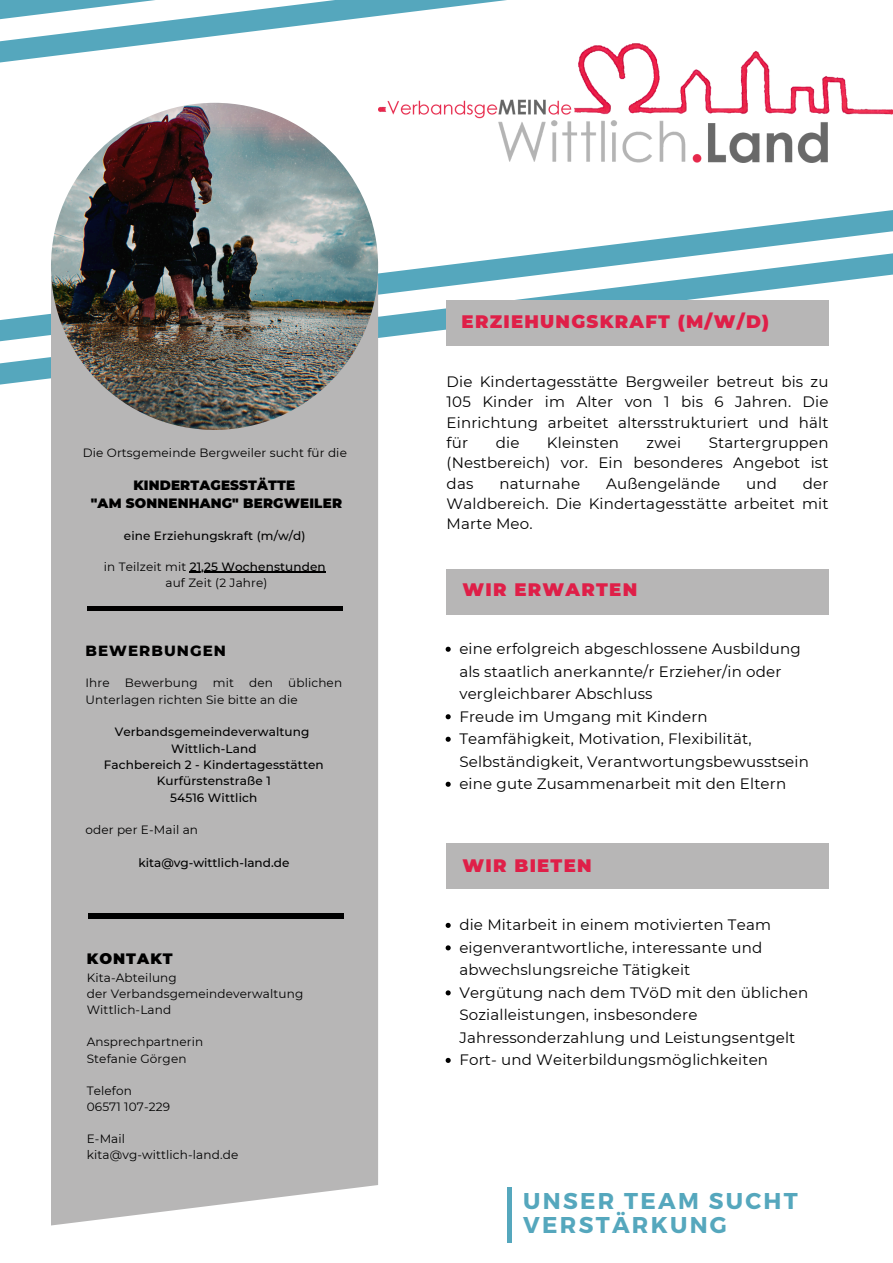
<style>
.page{position:relative;width:893px;height:1263px;background:#fff}
.page>*{position:absolute;margin:0;border:0;box-sizing:border-box;transform-origin:0 0}
.t1{font:700 22.88px/24.2px "Montserrat";letter-spacing:.1em;color:#55a7bd}
.t2{font:900 18.08px "Montserrat";letter-spacing:.07em;color:#df1f48}
.t3{font:15.08px/20.3px "Montserrat";letter-spacing:.01em;color:#000}
.t4{font:800 15.08px "Montserrat";letter-spacing:.07em;color:#000}
.t5{font:900 15.08px "Montserrat";letter-spacing:.07em;color:#000}
.t6{font:900 13.5px/18.6px "Montserrat";letter-spacing:.01em;color:#000;text-align:center}
.t7{font:12px/16.4px "Montserrat";letter-spacing:.01em;color:#000}
.t8{font:500 12px/16.4px "Montserrat";letter-spacing:.01em;color:#000;text-align:center}
.s1{font-weight:500}
</style>
<div class="page">
<svg style="left:0;top:301px;width:829px;height:84px"></svg>
<svg style="left:51px;top:102px;width:842px;height:199px"></svg>
<div style="left:51px;top:279px;width:327px;height:946px;background:#b7b6b6"></div>
<svg style="left:0;top:36px;width:215px;height:27px"></svg>
<svg style="left:0;top:0;width:507px;height:36px"></svg>
<div style="left:87px;top:606px;width:255px;height:5px;background:#000"></div>
<div style="left:88px;top:914px;width:256px;height:5px;background:#000"></div>
<div style="left:446px;top:301px;width:382px;height:45px;background:#b7b6b6"></div>
<div style="left:446px;top:569px;width:383px;height:45px;background:#b7b6b6"></div>
<div style="left:446px;top:843px;width:383px;height:45px;background:#b7b6b6"></div>
<img style="left:51px;top:103px;width:327px;height:327px;border-radius:50%">
<img style="left:378px;top:43px;width:515px;height:119px">
<hr style="left:507px;top:1187px;width:4px;height:55px;background:#55a7bd">
<svg style="left:445px;top:647px;width:6px;height:5px"></svg>
<svg style="left:445px;top:714px;width:6px;height:5px"></svg>
<svg style="left:445px;top:737px;width:6px;height:5px"></svg>
<svg style="left:445px;top:782px;width:6px;height:5px"></svg>
<svg style="left:445px;top:923px;width:6px;height:5px"></svg>
<svg style="left:445px;top:945px;width:6px;height:5px"></svg>
<svg style="left:445px;top:990px;width:6px;height:5px"></svg>
<svg style="left:445px;top:1058px;width:6px;height:5px"></svg>
<hr style="left:190px;top:572px;width:136px;height:1px;background:#000">
<p class="t7" style="left:83px;top:444px;width:266px">Die Ortsgemeinde Bergweiler sucht für die</p>
<p class="t6" style="left:91px;top:475px;width:253px">KINDERTAGESSTÄTTE<br>"AM SONNENHANG" BERGWEILER</p>
<p class="t8" style="left:124px;top:527px;width:183px">eine Erziehungskraft (m/w/d)</p>
<p class="t7" style="left:104px;top:558px;width:223px;text-align:center">in Teilzeit mit <span class="s1">21,25 Wochenstunden </span>auf Zeit (2 Jahre)</p>
<h3 class="t4" style="left:85px;top:641px;width:142px">BEWERBUNGEN</h3>
<h6 class="t7" style="left:85px;top:675px;width:258px;text-indent:203px">üblichen<br>Unterlagen richten Sie bitte an die</h6>
<p class="t8" style="left:104px;top:724px;width:221px">Verbandsgemeindeverwaltung<br>Wittlich-Land<br>Fachbereich 2 - Kindertagesstätten<br>Kurfürstenstraße 1<br>54516 Wittlich</p>
<h6 class="t7" style="left:85px;top:822px;width:114px">oder per E-Mail an</h6>
<h3 class="t8" style="left:138px;top:854px;width:152px">kita@vg-wittlich-land.de</h3>
<h6 class="t7" style="left:85px;top:675px;width:26px">Ihre</h6>
<h6 class="t7" style="left:125px;top:675px;width:74px">Bewerbung</h6>
<h6 class="t7" style="left:213px;top:675px;width:23px">mit</h6>
<h6 class="t7" style="left:249px;top:675px;width:25px">den</h6>
<p class="t5" style="left:87px;top:949px;width:87px">KONTAKT</p>
<p class="t7" style="left:87px;top:970px;width:92px">Kita-Abteilung</p>
<p class="t7" style="left:87px;top:986px;width:218px;line-height:16px">der Verbandsgemeindeverwaltung<br>Wittlich-Land</p>
<p class="t7" style="left:87px;top:1034px;width:118px">Ansprechpartnerin</p>
<p class="t7" style="left:87px;top:1050px;width:101px">Stefanie Görgen</p>
<p class="t7" style="left:87px;top:1082px;width:47px">Telefon</p>
<p class="t7" style="left:87px;top:1098px;width:85px">06571 107-229</p>
<p class="t7" style="left:87px;top:1130px;width:40px">E-Mail</p>
<p class="t7" style="left:87px;top:1146px;width:153px">kita@vg-wittlich-land.de</p>
<h4 class="t2" style="left:461px;top:310px;width:309px">ERZIEHUNGSKRAFT (M/W/D)</h4>
<p class="t3" style="left:446px;top:372px;width:383px;text-align:justify">Die Kindertagesstätte Bergweiler betreut bis zu 105 Kinder im Alter von 1 bis 6 Jahren. Die Einrichtung arbeitet altersstrukturiert und hält für</p>
<p class="t3" style="left:496px;top:432px;width:25px">die</p>
<p class="t3" style="left:547px;top:432px;width:74px">Kleinsten</p>
<p class="t3" style="left:646px;top:432px;width:36px">zwei</p>
<p class="t3" style="left:446px;top:432px;width:383px;text-align:justify;text-indent:262px">Startergruppen (Nestbereich) vor. Ein besonderes Angebot ist das</p>
<p class="t3" style="left:499px;top:473px;width:82px">naturnahe</p>
<p class="t3" style="left:606px;top:473px;width:115px">Außengelände</p>
<p class="t3" style="left:746px;top:473px;width:32px">und</p>
<p class="t3" style="left:446px;top:473px;width:383px;text-align:justify;text-indent:356px">der Waldbereich. Die Kindertagesstätte arbeitet mit Marte Meo.</p>
<p class="t2" style="left:462px;top:579px;width:176px">WIR ERWARTEN</p>
<h2 class="t3" style="left:459px;top:637px;width:343px;line-height:22.5px">eine erfolgreich abgeschlossene Ausbildung als staatlich anerkannte/r Erzieher/in oder vergleichbarer Abschluss</h2>
<p class="t3" style="left:459px;top:706px;width:250px">Freude im Umgang mit Kindern</p>
<p class="t3" style="left:459px;top:727px;width:351px;line-height:22.5px">Teamfähigkeit, Motivation, Flexibilität,<br>Selbständigkeit, Verantwortungsbewusstsein</p>
<p class="t3" style="left:459px;top:773px;width:328px">eine gute Zusammenarbeit mit den Eltern</p>
<h2 class="t2" style="left:462px;top:854px;width:131px">WIR BIETEN</h2>
<p class="t3" style="left:459px;top:914px;width:313px">die Mitarbeit in einem motivierten Team</p>
<p class="t3" style="left:459px;top:936px;width:304px;line-height:22.5px">eigenverantwortliche, interessante und abwechslungsreiche Tätigkeit</p>
<p class="t3" style="left:459px;top:981px;width:350px;line-height:22.5px">Vergütung nach dem TVöD mit den üblichen<br>Sozialleistungen, insbesondere<br>Jahressonderzahlung und Leistungsentgelt</p>
<p class="t3" style="left:459px;top:1049px;width:310px">Fort- und Weiterbildungsmöglichkeiten</p>
<h2 class="t1" style="left:523px;top:1188px;width:276px">UNSER TEAM SUCHT<br>VERSTÄRKUNG</h2>
</div>
